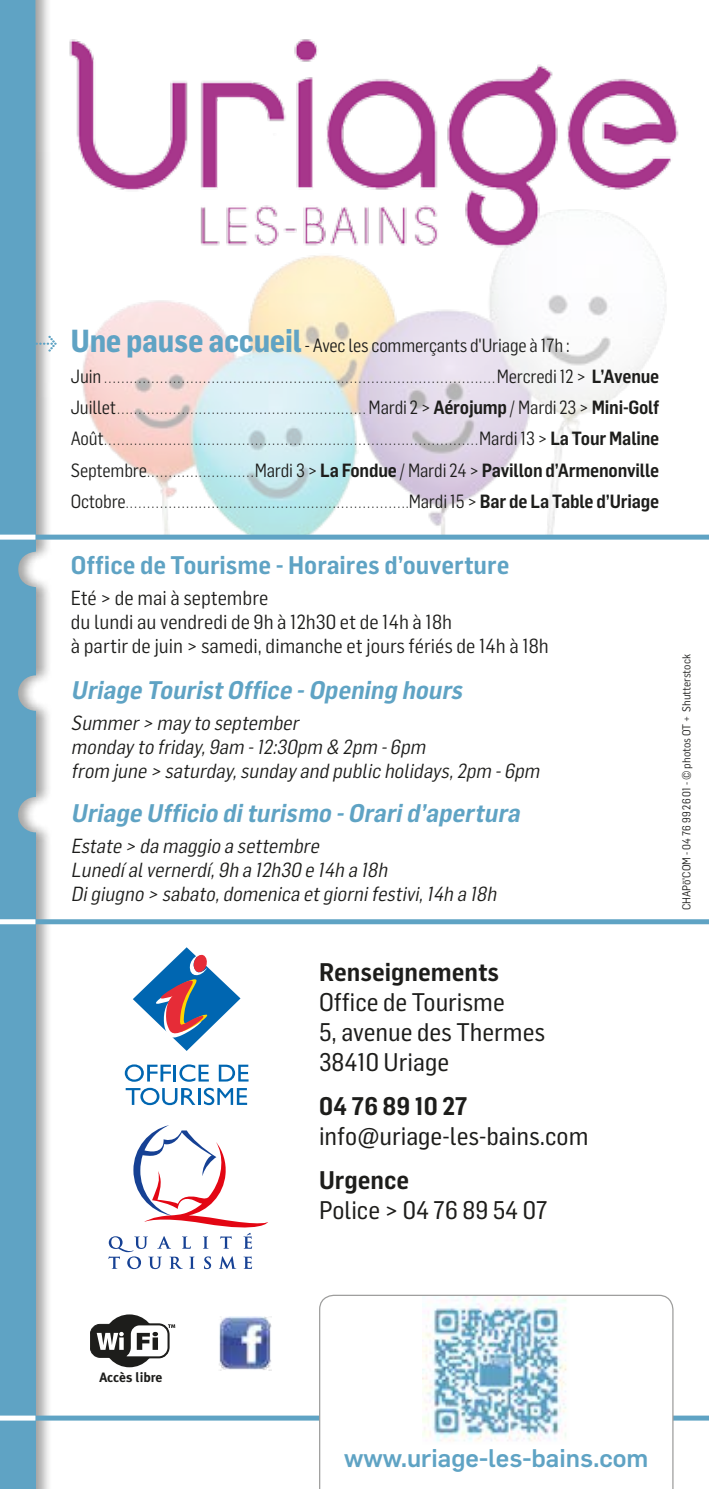
<style>
.page{position:relative;width:709px;height:1489px;background:#fff}
.page>*{position:absolute;margin:0;border:0;box-sizing:border-box;transform-origin:0 0}
.t1{font:25px/30px "Flama Semicondensed Basic";color:#1d1d1b}
.t2{font:italic 600 25px "Flama Semicondensed";color:#5fa3c4}
.t3{font:600 25px "Flama Semicondensed";color:#5fa3c4}
.t4{font:600 25px "Flama Semicondensed";color:#1d1d1b}
.t5{font:500 25px "Flama";color:#5fa3c4}
.t6{font:italic 20px/24px "Flama Semicondensed";color:#1d1d1b}
.t7{font:20px/24px "Flama Semicondensed";color:#1d1d1b}
.t8{font:600 18.75px "Flama Semicondensed";letter-spacing:-.01em;color:#1d1d1b;scale:.95 1}
.t9{font:18.75px "Flama Semicondensed";letter-spacing:-.01em;color:#1d1d1b;scale:.95 1}
.t10{font:700 13.5px "Meta Plus";color:#1d1d1b}
.t11{font:12.5px "Flama Semicondensed";color:#1d1d1b;scale:.95 1}
.t12{font:11.25px "Flama Semicondensed";color:#1d1d1b}
.s1{font-weight:700;font-size:31.25px;color:#5fa3c4}
.s2{font-size:18.75px}
.s3{font-weight:600}
.s4{font-weight:400}
</style>
<div class="page">
<img style="left:82px;top:279px;width:584px;height:255px">
<div style="left:0;top:0;width:53px;height:1488px;background:#1d1d1b;opacity:.4"></div>
<div style="left:0;top:0;width:36px;height:1488px;background:#5fa3c4"></div>
<img style="left:219px;top:1316px;width:52px;height:54px">
<div style="left:103px;top:1314px;width:53px;height:53px;background:#1d1d1b;border-radius:50%"></div>
<div style="left:90px;top:1324px;width:78px;height:33px;background:#1d1d1b;border-radius:10px"></div>
<svg style="left:97px;top:1322px;width:78px;height:37px"></svg>
<div style="left:12px;top:1415px;width:697px;height:5px;background:#5fa3c4"></div>
<div style="left:0;top:1415px;width:35px;height:5px;background:#fff"></div>
<div style="left:35px;top:919px;width:674px;height:5px;background:#5fa3c4"></div>
<div style="left:0;top:919px;width:35px;height:5px;background:#fff"></div>
<div style="left:35px;top:534px;width:674px;height:5px;background:#5fa3c4"></div>
<div style="left:0;top:534px;width:35px;height:5px;background:#fff"></div>
<svg style="left:133px;top:947px;width:107px;height:103px"></svg>
<svg style="left:125px;top:1064px;width:84px;height:17px"></svg>
<svg style="left:219px;top:1064px;width:29px;height:17px"></svg>
<svg style="left:126px;top:1087px;width:121px;height:18px"></svg>
<svg style="left:108px;top:1125px;width:160px;height:143px"></svg>
<img style="left:37px;top:0;width:642px;height:279px">
<svg style="left:319px;top:1294px;width:354px;height:194px"></svg>
<img style="left:422px;top:1296px;width:148px;height:147px">
<svg style="left:35px;top:336px;width:22px;height:15px"></svg>
<h3 class="t9" style="left:71px;top:333px;width:526px"><span class="s1">Une pause accueil</span> - Avec les commerçants d'Uriage à 17h :</h3>
<p class="t11" style="left:71px;top:370px;width:37px"><span class="s2">Juin</span>............................................................................................</p>
<h3 class="t9" style="left:496px;top:364px;width:173px">Mercredi 12 &gt; <span class="s3">L’Avenue</span></h3>
<p class="t11" style="left:71px;top:401px;width:51px"><span class="s2">Juillet</span>...........................................................</p>
<h3 class="t8" style="left:368px;top:395px;width:307px"><span class="s4">Mardi 2 &gt;</span> Aérojump <span class="s4">/ Mardi 23 &gt;</span> Mini-Golf</h3>
<p class="t11" style="left:71px;top:433px;width:38px"><span class="s2">Août</span>.......................................................................................</p>
<h3 class="t8" style="left:479px;top:426px;width:191px"><span class="s4">Mardi 13 &gt;</span> La Tour Maline</h3>
<p class="t11" style="left:71px;top:464px;width:84px"><span class="s2">Septembre</span>.........................</p>
<h3 class="t8" style="left:255px;top:458px;width:427px"><span class="s4">Mardi 3 &gt;</span> La Fondue <span class="s4">/ Mardi 24 &gt;</span> Pavillon d’Armenonville</h3>
<p class="t11" style="left:71px;top:495px;width:61px"><span class="s2">Octobre</span>..................................................................</p>
<h3 class="t8" style="left:409px;top:489px;width:265px"><span class="s4">Mardi 15 &gt;</span> Bar de La Table d’Uriage</h3>
<h1 class="t3" style="left:71px;top:548px;width:440px">Office de Tourisme - Horaires d’ouverture</h1>
<h2 class="t7" style="left:71px;top:585px;width:479px">Eté &gt; de mai à septembre<br>du lundi au vendredi de 9h à 12h30 et de 14h à 18h<br>à partir de juin &gt; samedi, dimanche et jours fériés de 14h à 18h</h2>
<h1 class="t2" style="left:71px;top:673px;width:398px">Uriage TouristOffice -Opening hours</h1>
<h2 class="t6" style="left:71px;top:710px;width:474px">Summer&gt; may to september<br>monday to friday,9am -12:30pm &amp; 2pm -6pm<br>from june &gt; saturday,sunday and public holidays,2pm -6pm</h2>
<h1 class="t2" style="left:71px;top:797px;width:455px">Uriage Ufficio diturismo -Orarid’apertura</h1>
<h2 class="t6" style="left:71px;top:833px;width:431px">Estate &gt; da maggio a settembre<br>Lunedíalvernerdí,9h a 12h30 e 14h a 18h<br>Digiugno &gt; sabato,domenica etgiornifestivi,14h a 18h</h2>
<h1 class="t4" style="left:319px;top:955px;width:182px">Renseignements</h1>
<h1 class="t1" style="left:319px;top:986px;width:228px">Office de Tourisme<br>5, avenue des Thermes<br>38410 Uriage</h1>
<h1 class="t4" style="left:319px;top:1089px;width:150px">04 76 89 10 27</h1>
<h1 class="t1" style="left:319px;top:1120px;width:271px">info@uriage-les-bains.com</h1>
<h1 class="t4" style="left:319px;top:1164px;width:92px">Urgence</h1>
<h1 class="t1" style="left:319px;top:1194px;width:230px">Police &gt; 04 76 89 54 07</h1>
<p class="t12" style="left:679px;top:910px;width:258px;rotate:-90deg">CHAPõ'COM - 04 76 99 26 01 - © photos OT + Shutterstock</p>
<p class="t10" style="left:99px;top:1369px;width:64px">Accès libre</p>
<h1 class="t5" style="left:344px;top:1439px;width:306px">www.uriage-les-bains.com</h1>
</div>
